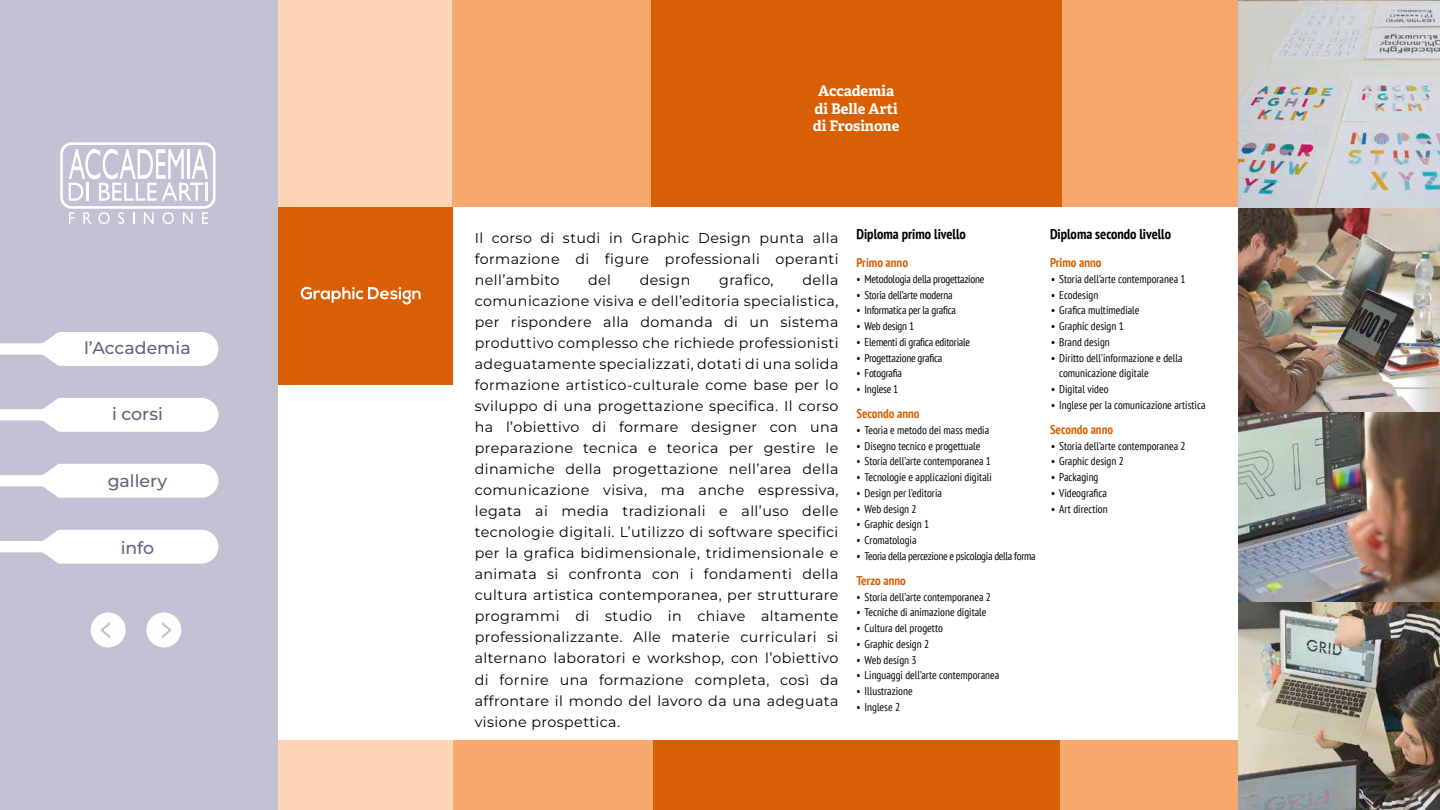
<style>
.page{position:relative;width:1440px;height:810px;background:#fff}
.page>*{position:absolute;margin:0;border:0;box-sizing:border-box;transform-origin:0 0}
.t1{font:100 17.25px "Montserrat";color:#63627c}
.t2{font:700 14.62px/17.5px "Adelle";color:#fff;text-align:center}
.t3{font:14.25px/21.1px "Montserrat";letter-spacing:.03em;color:#000;text-align:justify}
.t4{font:700 condensed 14.25px "PT Sans";color:#000}
.t5{font:700 condensed 12.75px "PT Sans";color:#d96004}
.t6{font:condensed 11.25px/15.8px "PT Sans";color:#000}
.t7{font:condensed 11.25px "PT Sans";letter-spacing:-.02em;color:#000}
.t8{font:condensed 11.25px "PT Sans";letter-spacing:-.025em;color:#000}
</style>
<div class="page">
<div style="left:270px;top:206px;width:182px;height:178px;background:#d95f05"></div>
<svg style="left:301px;top:287px;width:120px;height:17px"></svg>
<div style="left:453px;top:0;width:199px;height:206px;background:#f6a86d"></div>
<div style="left:651px;top:0;width:205px;height:206px;background:#d95f05"></div>
<div style="left:271px;top:0;width:181px;height:206px;background:#fcd5b7"></div>
<div style="left:652px;top:740px;width:205px;height:70px;background:#d95f05"></div>
<div style="left:453px;top:740px;width:199px;height:70px;background:#f6a86d"></div>
<div style="left:272px;top:740px;width:181px;height:70px;background:#fcd5b7"></div>
<div style="left:1061px;top:0;width:199px;height:206px;background:#f6a86d"></div>
<div style="left:856px;top:0;width:206px;height:206px;background:#d95f05"></div>
<div style="left:856px;top:740px;width:205px;height:70px;background:#d95f05"></div>
<div style="left:1060px;top:740px;width:199px;height:70px;background:#f6a86d"></div>
<img style="left:1239px;top:1px;width:201px;height:394px">
<img style="left:1238px;top:395px;width:202px;height:415px">
<div style="left:0;top:0;width:278px;height:810px;background:#c2c1d3"></div>
<div style="left:146px;top:613px;width:35px;height:34px;background:#fff;border-radius:50%"></div>
<div style="left:91px;top:613px;width:35px;height:34px;background:#fff;border-radius:50%"></div>
<svg style="left:60px;top:142px;width:156px;height:82px"></svg>
<svg style="left:100px;top:622px;width:10px;height:17px"></svg>
<svg style="left:162px;top:622px;width:10px;height:17px"></svg>
<svg style="left:0;top:332px;width:218px;height:34px"></svg>
<svg style="left:0;top:398px;width:218px;height:34px"></svg>
<svg style="left:0;top:464px;width:218px;height:34px"></svg>
<svg style="left:0;top:530px;width:218px;height:34px"></svg>
<p class="t1" style="left:84px;top:336px;width:108px">l’Accademia</p>
<p class="t1" style="left:112px;top:403px;width:52px">i corsi</p>
<p class="t1" style="left:108px;top:470px;width:61px">gallery</p>
<p class="t1" style="left:121px;top:536px;width:35px">info</p>
<p class="t2" style="left:813px;top:82px;width:88px">Accademia di Belle Arti di Frosinone</p>
<p class="t3" style="left:475px;top:227px;width:365px">Il corso di studi in Graphic Design punta alla formazione di figure professionali operanti nell’ambito</p>
<p class="t3" style="left:588px;top:269px;width:24px">del</p>
<p class="t3" style="left:640px;top:269px;width:52px">design</p>
<p class="t3" style="left:719px;top:269px;width:56px">grafico,</p>
<p class="t3" style="left:475px;top:269px;width:365px;text-indent:328px">della comunicazione visiva e dell’editoria specialistica, per rispondere alla domanda di un sistema produttivo complesso che richiede professionisti adeguatamente specializzati, dotati di una solida formazione artistico-culturale come base per lo sviluppo di una progettazione specifica. Il corso ha l’obiettivo di formare designer con una preparazione tecnica e teorica per gestire le dinamiche della progettazione nell’area della comunicazione visiva, ma anche espressiva, legata ai media tradizionali e all’uso delle tecnologie digitali. L’utilizzo di software specifici per la grafica bidimensionale, tridimensionale e animata si confronta con i fondamenti della cultura artistica contemporanea, per strutturare programmi di studio in chiave altamente professionalizzante. Alle materie curriculari si alternano laboratori e workshop, con l’obiettivo di fornire una formazione completa, così da affrontare il mondo del lavoro da una adeguata visione prospettica.</p>
<p class="t4" style="left:856px;top:225px;width:111px">Diploma primo livello</p>
<p class="t5" style="left:856px;top:254px;width:53px">Primo anno</p>
<p class="t7" style="left:856px;top:272px;width:130px">• Metodologia della progettazione</p>
<p class="t7" style="left:856px;top:287px;width:98px">• Storia dell’arte moderna</p>
<p class="t7" style="left:856px;top:303px;width:101px">• Informatica per la grafica</p>
<p class="t7" style="left:856px;top:319px;width:59px">• Web design 1</p>
<p class="t7" style="left:856px;top:335px;width:115px">• Elementi di grafica editoriale</p>
<p class="t7" style="left:856px;top:350px;width:87px">• Progettazione grafica</p>
<p class="t7" style="left:856px;top:366px;width:47px">• Fotografia</p>
<p class="t7" style="left:856px;top:382px;width:43px">• Inglese 1</p>
<p class="t5" style="left:856px;top:405px;width:65px">Secondo anno</p>
<p class="t6" style="left:856px;top:422px;width:134px">• Teoria e metodo dei mass media</p>
<p class="t6" style="left:856px;top:438px;width:126px">• Disegno tecnico e progettuale</p>
<p class="t6" style="left:856px;top:453px;width:136px">• Storia dell’arte contemporanea 1</p>
<p class="t6" style="left:856px;top:469px;width:137px">• Tecnologie e applicazioni digitali</p>
<p class="t6" style="left:856px;top:485px;width:87px">• Design per l’editoria</p>
<p class="t6" style="left:856px;top:501px;width:62px">• Web design 2</p>
<p class="t6" style="left:856px;top:516px;width:74px">• Graphic design 1</p>
<p class="t6" style="left:856px;top:532px;width:62px">• Cromatologia</p>
<p class="t8" style="left:856px;top:549px;width:181px">• Teoria della percezione e psicologia della forma</p>
<p class="t5" style="left:856px;top:572px;width:51px">Terzo anno</p>
<p class="t6" style="left:856px;top:588px;width:136px">• Storia dell’arte contemporanea 2</p>
<p class="t6" style="left:856px;top:604px;width:132px">• Tecniche di animazione digitale</p>
<p class="t6" style="left:856px;top:620px;width:88px">• Cultura del progetto</p>
<p class="t6" style="left:856px;top:636px;width:74px">• Graphic design 2</p>
<p class="t6" style="left:856px;top:651px;width:62px">• Web design 3</p>
<p class="t6" style="left:856px;top:667px;width:144px">• Linguaggi dell’arte contemporanea</p>
<p class="t6" style="left:856px;top:683px;width:58px">• Illustrazione</p>
<p class="t6" style="left:856px;top:699px;width:45px">• Inglese 2</p>
<p class="t4" style="left:1050px;top:225px;width:123px">Diploma secondo livello</p>
<p class="t5" style="left:1050px;top:254px;width:53px">Primo anno</p>
<p class="t6" style="left:1051px;top:271px;width:136px">• Storia dell’arte contemporanea 1</p>
<p class="t6" style="left:1051px;top:287px;width:49px">• Ecodesign</p>
<p class="t6" style="left:1051px;top:302px;width:90px">• Grafica multimediale</p>
<p class="t6" style="left:1051px;top:318px;width:74px">• Graphic design 1</p>
<p class="t6" style="left:1051px;top:334px;width:60px">• Brand design</p>
<p class="t6" style="left:1059px;top:350px;width:125px;text-indent:-8px">• Diritto dell’informazione e della comunicazione digitale</p>
<p class="t6" style="left:1051px;top:381px;width:59px">• Digital video</p>
<p class="t6" style="left:1051px;top:397px;width:156px">• Inglese per la comunicazione artistica</p>
<p class="t5" style="left:1050px;top:421px;width:65px">Secondo anno</p>
<p class="t6" style="left:1051px;top:438px;width:136px">• Storia dell’arte contemporanea 2</p>
<p class="t6" style="left:1051px;top:453px;width:74px">• Graphic design 2</p>
<p class="t6" style="left:1051px;top:469px;width:49px">• Packaging</p>
<p class="t6" style="left:1051px;top:485px;width:57px">• Videografica</p>
<p class="t6" style="left:1051px;top:501px;width:58px">• Art direction</p>
</div>
